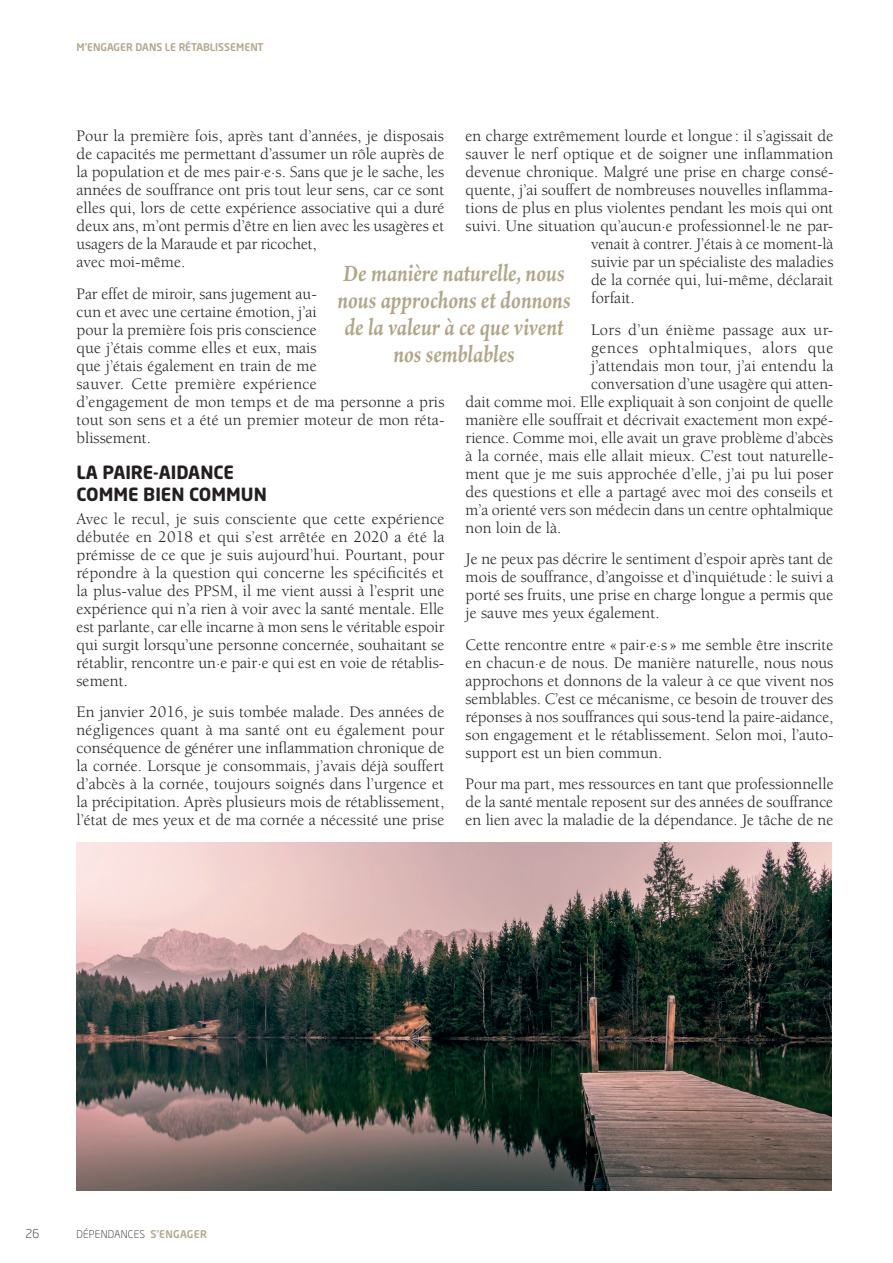
<style>
.page{position:relative;width:893px;height:1263px;background:#fff}
.page>*{position:absolute;margin:0;border:0;box-sizing:border-box;transform-origin:0 0}
.t1{font:italic 700 24px/27px "Ten Oldstyle";color:#b1a688;text-align:center;scale:.85 1}
.t2{font:700 18px/22.5px "Neo Sans Pro";color:#231f20}
.t3{font:16.5px/18px "Berkeley Std";color:#231f20;text-align:justify}
.t4{font:16.5px "Berkeley Std";letter-spacing:.02em;color:#231f20}
.t5{font:16.5px "Berkeley Std";letter-spacing:.04em;color:#231f20}
.t6{font:300 12px "Neo Sans Pro";color:#231f20}
.t7{font:500 10.5px "Neo Sans Pro";color:#b1a688}
.t8{font:300 10.5px "Neo Sans Pro";letter-spacing:.02em;color:#231f20}
.s1{font-weight:500;color:#b1a688}
</style>
<div class="page">
<img style="left:77px;top:842px;width:754px;height:349px">
<p class="t7" style="left:77px;top:40px;width:188px">M'ENGAGER DANS LE RÉTABLISSEMENT</p>
<p class="t3" style="left:77px;top:127px;width:369px;text-align:left">Pour la première fois, après tant d’années, je disposais de capacités me permettant d’assumer un rôle auprès de la population et de mes pair·e·s. Sans que je le sache, les années de souffrance ont pris tout leur sens, car ce sont elles qui, lors de cette expérience associative qui a duré deux ans, m’ont permis d’être en lien avec les usagères et usagers de la Maraude et par ricochet,<br>avec moi-même.</p>
<p class="t3" style="left:77px;top:285px;width:370px;text-align:left">Par effet de miroir, sans jugement au-<br>cun et avec une certaine émotion, j’ai<br>pour la première fois pris conscience<br>que j’étais comme elles et eux, mais<br>que j’étais également en train de me<br>sauver. Cette première expérience<br>d’engagement de mon temps et de ma personne a pris tout son sens et a été un premier moteur de mon réta&shy;blissement.</p>
<p class="t2" style="left:77px;top:460px;width:192px">LA PAIRE-AIDANCE<br>COMME BIEN COMMUN</p>
<p class="t3" style="left:77px;top:510px;width:370px">Avec le recul, je suis consciente que cette expérience débutée en 2018 et qui s’est arrêtée en 2020 a été la prémisse de ce que je suis aujourd’hui. Pourtant, pour répondre à la question qui concerne les spécificités et la plus-value des PPSM, il me vient aussi à l’esprit une expérience qui n’a rien à voir avec la santé mentale. Elle est parlante, car elle incarne à mon sens le véritable espoir qui surgit lorsqu’une personne concernée, souhaitant se rétablir, rencontre un·e pair·e qui est en voie de rétablis&shy;sement.</p>
<p class="t3" style="left:77px;top:703px;width:369px">En janvier 2016, je suis tombée malade. Des années de négligences quant à ma santé ont eu également pour conséquence de générer une inflammation chronique de la cornée. Lorsque je consommais, j’avais déjà souffert d’abcès à la cornée, toujours soignés dans l’urgence et la précipitation. Après plusieurs mois de rétablissement, l’état de mes yeux et de ma cornée a nécessité une prise</p>
<p class="t3" style="left:466px;top:127px;width:369px">en charge extrêmement lourde et longue : il s’agissait de</p>
<p class="t3" style="left:466px;top:145px;width:369px">sauver le nerf optique et de soigner une inflammation</p>
<p class="t3" style="left:466px;top:163px;width:369px">devenue chronique. Malgré une prise en charge consé-</p>
<p class="t3" style="left:466px;top:181px;width:369px">quente, j’ai souffert de nombreuses nouvelles inflamma-</p>
<p class="t3" style="left:466px;top:199px;width:369px">tions de plus en plus violentes pendant les mois qui ont</p>
<p class="t3" style="left:466px;top:217px;width:369px">suivi. Une situation qu’aucun·e professionnel·le ne par-</p>
<p class="t3" style="left:591px;top:235px;width:244px">venait à contrer. J’étais à ce moment-là</p>
<p class="t3" style="left:591px;top:253px;width:244px">suivie par un spécialiste des maladies</p>
<p class="t3" style="left:591px;top:271px;width:244px">de la cornée qui, lui-même, déclarait</p>
<p class="t3" style="left:591px;top:289px;width:45px">forfait.</p>
<p class="t4" style="left:591px;top:321px;width:244px">Lors d’un énième passage aux ur-</p>
<p class="t5" style="left:591px;top:339px;width:244px">gences ophtalmiques, alors que</p>
<p class="t3" style="left:591px;top:357px;width:244px">j’attendais mon tour, j’ai entendu la</p>
<p class="t3" style="left:591px;top:375px;width:244px">conversation d’une usagère qui atten-</p>
<p class="t3" style="left:466px;top:393px;width:369px">dait comme moi. Elle expliquait à son conjoint de quelle</p>
<p class="t3" style="left:466px;top:411px;width:369px">manière elle souffrait et décrivait exactement mon expé-</p>
<p class="t3" style="left:466px;top:429px;width:369px">rience. Comme moi, elle avait un grave problème d’abcès</p>
<p class="t3" style="left:466px;top:447px;width:369px">à la cornée, mais elle allait mieux. C’est tout naturelle-</p>
<p class="t3" style="left:466px;top:465px;width:369px">ment que je me suis approchée d’elle, j’ai pu lui poser</p>
<p class="t3" style="left:466px;top:483px;width:369px">des questions et elle a partagé avec moi des conseils et</p>
<p class="t3" style="left:466px;top:501px;width:369px">m’a orienté vers son médecin dans un centre ophtalmique</p>
<p class="t3" style="left:466px;top:519px;width:97px">non loin de là.</p>
<p class="t3" style="left:466px;top:550px;width:369px">Je ne peux pas décrire le sentiment d’espoir après tant de mois de souffrance, d’angoisse et d’inquiétude : le suivi a porté ses fruits, une prise en charge longue a permis que je sauve mes yeux également.</p>
<p class="t3" style="left:466px;top:636px;width:370px">Cette rencontre entre «pair·e·s » me semble être inscrite en chacun·e de nous. De manière naturelle, nous nous approchons et donnons de la valeur à ce que vivent nos semblables. C’est ce mécanisme, ce besoin de trouver des réponses à nos souffrances qui sous-tend la paire-aidance, son engagement et le rétablissement. Selon moi, l’auto&shy;support est un bien commun.</p>
<p class="t3" style="left:466px;top:775px;width:370px">Pour ma part, mes ressources en tant que professionnelle de la santé mentale reposent sur des années de souffrance en lien avec la maladie de la dépendance. Je tâche de ne</p>
<h1 class="t1" style="left:337px;top:259px;width:276px">De manière naturelle, nous nous approchons et donnons de la valeur à ce que vivent nos semblables</h1>
<p class="t6" style="left:26px;top:1226px;width:15px">26</p>
<p class="t8" style="left:77px;top:1228px;width:132px">DÉPENDANCES <span class="s1">S'ENGAGER</span></p>
</div>
